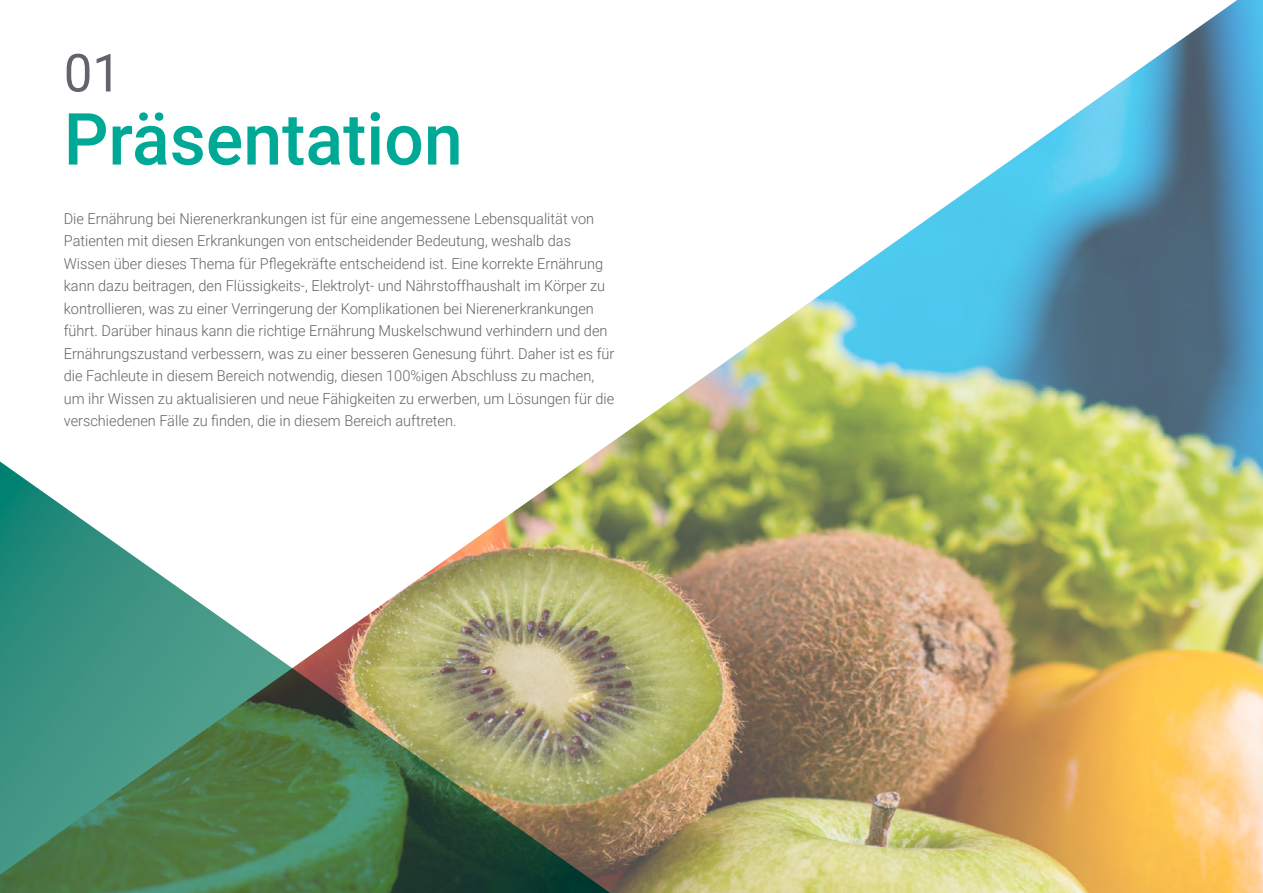
<style>
.page{position:relative;width:1263px;height:893px;background:#fff}
.page>*{position:absolute;margin:0;border:0;box-sizing:border-box;transform-origin:0 0}
.t1{font:500 72px "Roboto";color:#00a996}
.t2{font:52.5px "Roboto";color:#61646a}
.t3{font:300 15px/22.5px "Roboto";color:#61646a}
</style>
<div class="page">
<img style="left:607px;top:0;width:656px;height:893px">
<img style="left:0;top:446px;width:640px;height:447px">
<h2 class="t2" style="left:64px;top:36px;width:59px">01</h2>
<h1 class="t1" style="left:64px;top:89px;width:400px">Präsentation</h1>
<p class="t3" style="left:64px;top:207px;width:552px">Die Ernährung bei Nierenerkrankungen ist für eine angemessene Lebensqualität von Patienten mit diesen Erkrankungen von entscheidender Bedeutung, weshalb das Wissen über dieses Thema für Pflegekräfte entscheidend ist. Eine korrekte Ernährung kann dazu beitragen, den Flüssigkeits-, Elektrolyt- und Nährstoffhaushalt im Körper zu kontrollieren, was zu einer Verringerung der Komplikationen bei Nierenerkrankungen führt. Darüber hinaus kann die richtige Ernährung Muskelschwund verhindern und den Ernährungszustand verbessern, was zu einer besseren Genesung führt. Daher ist es für die Fachleute in diesem Bereich notwendig, diesen 100%igen Abschluss zu machen, um ihr Wissen zu aktualisieren und neue Fähigkeiten zu erwerben, um Lösungen für die verschiedenen Fälle zu finden, die in diesem Bereich auftreten.</p>
</div>
